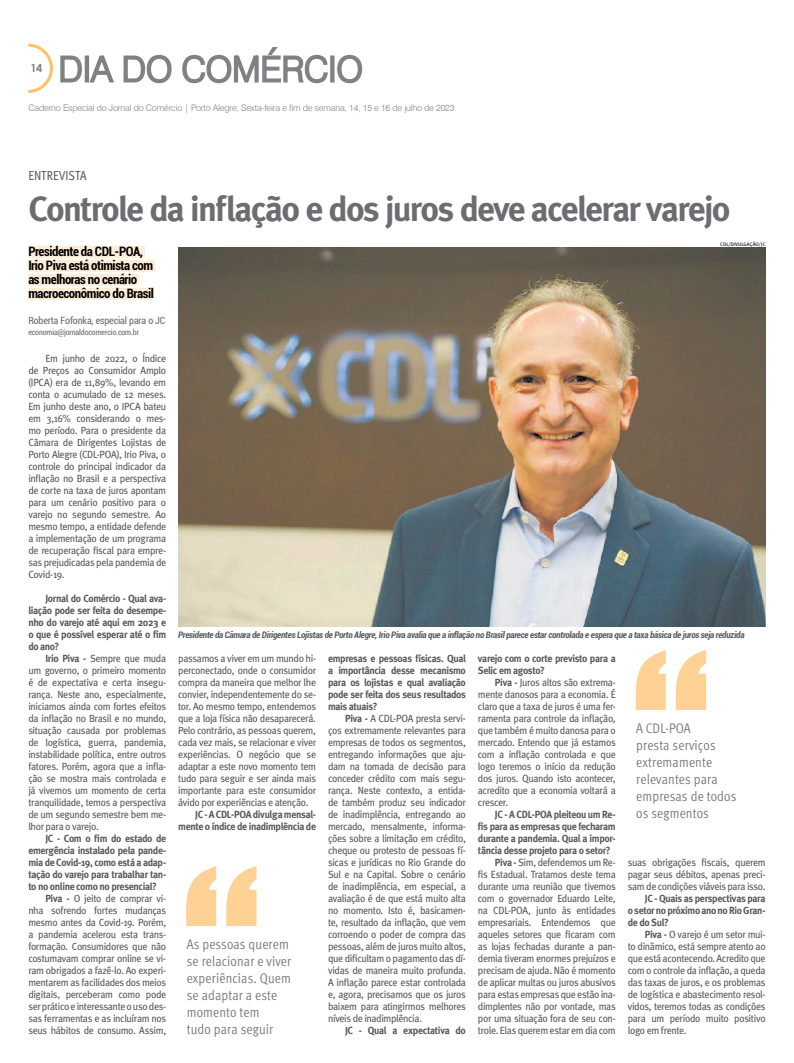
<style>
.page{position:relative;width:794px;height:1063px;background:#fff}
.page>*{position:absolute;margin:0;border:0;box-sizing:border-box;transform-origin:0 0}
.Abre{font:35px "Meta Bold LF";letter-spacing:-.05em;color:#6d6d71}
.t1{font:300 34.8px "Swiss 721 BT";color:#7f8284}
.entrevista__olho{font:14px/17px "Meta Cond Normal LF";letter-spacing:.01em;color:#76787a}
.Linha_de_Apoio{font:700 condensed 13px/14px "Roboto";letter-spacing:-.035em;color:#000}
.CARTOLA{font:13px "Meta Cond";color:#57595b}
.t2{font:700 11px "Century Gothic";color:#7f8284}
.TEXTO{font:10.4px/12px "Meta";letter-spacing:-.035em;color:#57595b;text-align:justify;scale:.95 1}
.TEXTO-2{font:700 10.4px/12px "Meta";letter-spacing:-.035em;color:#57595b;text-align:justify;scale:.95 1}
.Assinatura{font:condensed 10px "Roboto";letter-spacing:-.01em;color:#6d6d71}
.Legenda{font:italic 700 condensed 9px "Roboto";letter-spacing:-.03em;color:#57595b}
.t3{font:300 9px "Swiss 721 BT";letter-spacing:-.02em;color:#7f8284}
.E-mail{font:condensed 8px "Roboto";letter-spacing:-.02em;color:#6d6d71}
.Crédito{font:5px "Meta Book Caps";color:#000}
.s1{font-weight:700}
</style>
<div class="page">
<svg style="left:28px;top:43px;width:86px;height:50px"></svg>
<svg style="left:123px;top:54px;width:49px;height:30px"></svg>
<svg style="left:182px;top:47px;width:146px;height:37px"></svg>
<div style="left:330px;top:56px;width:4px;height:27px;border:2px solid #7f8284"></div>
<svg style="left:337px;top:54px;width:26px;height:30px"></svg>
<div style="left:28px;top:246px;width:117px;height:12px;background:#feedd5"></div>
<div style="left:28px;top:260px;width:127px;height:12px;background:#feedd5"></div>
<div style="left:28px;top:274px;width:111px;height:12px;background:#feedd5"></div>
<div style="left:28px;top:288px;width:126px;height:12px;background:#feedd5"></div>
<img style="left:178px;top:247px;width:587px;height:379px">
<svg style="left:636px;top:650px;width:70px;height:60px"></svg>
<svg style="left:186px;top:866px;width:70px;height:60px"></svg>
<h2 class="t1" style="left:59px;top:48px;width:306px">DIA DO COMÉRCIO</h2>
<p class="t3" style="left:28px;top:103px;width:428px">Caderno Especial do Jornal do Comércio | Porto Alegre, Sexta-feira e fim de semana, 14, 15 e 16 de julho de 2023</p>
<p class="t2" style="left:30px;top:60px;width:13px">14</p>
<p class="CARTOLA" style="left:28px;top:168px;width:60px">ENTREVISTA</p>
<p class="Abre" style="left:28px;top:188px;width:703px">Controle da inflação e dos juros deve acelerar varejo</p>
<p class="Linha_de_Apoio" style="left:28px;top:244px;width:127px">Presidente da CDL-POA,<br>Irio Piva está otimista com as melhoras no cenário macroeconômico do Brasil</p>
<p class="Assinatura" style="left:28px;top:314px;width:139px">Roberta Fofonka, especial para o JC</p>
<p class="TEXTO" style="left:28px;top:352px;width:147px;text-indent:17px">Em junho de 2022, o Índice de Preços ao Consumidor Amplo (IPCA) era de 11,89%, levando em conta o acumulado de 12 meses.<br>Em junho deste ano, o IPCA bateu em 3,16% considerando o mes&shy;mo período. Para o presidente da Câmara de Dirigentes Lojistas de Porto Alegre (CDL-POA), Irio Piva, o controle do principal indicador da inflação no Brasil e a perspectiva de corte na taxa de juros apontam para um cenário positivo para o varejo no segundo semestre. Ao mesmo tempo, a entidade defende a implementação de um programa de recuperação fiscal para empre&shy;sas prejudicadas pela pandemia de Covid-19.</p>
<p class="TEXTO-2" style="left:28px;top:592px;width:147px;text-indent:17px">Jornal do Comércio - Qual ava&shy;liação pode ser feita do desempe&shy;nho do varejo até aqui em 2023 e o que é possível esperar até o fim do ano?</p>
<p class="TEXTO" style="left:28px;top:652px;width:147px;text-indent:17px"><span class="s1">Irio Piva -</span> Sempre que muda um governo, o primeiro momento é de expectativa e certa insegu&shy;rança. Neste ano, especialmente, iniciamos ainda com fortes efeitos da inflação no Brasil e no mundo, situação causada por problemas de logística, guerra, pandemia, instabilidade política, entre outros fatores. Porém, agora que a infla&shy;ção se mostra mais controlada e já vivemos um momento de certa tranquilidade, temos a perspectiva de um segundo semestre bem me&shy;lhor para o varejo.</p>
<p class="TEXTO-2" style="left:28px;top:832px;width:147px;text-indent:17px">JC - Com o fim do estado de emergência instalado pela pande&shy;mia de Covid-19, como está a adap&shy;tação do varejo para trabalhar tan&shy;to no online como no presencial?</p>
<p class="TEXTO" style="left:28px;top:892px;width:147px;text-indent:17px"><span class="s1">Piva -</span> O jeito de comprar vi&shy;nha sofrendo fortes mudanças mesmo antes da Covid-19. Porém, a pandemia acelerou esta trans&shy;formação. Consumidores que não costumavam comprar online se vi&shy;ram obrigados a fazê-lo. Ao experi&shy;mentarem as facilidades dos meios digitais, perceberam como pode ser prático e interessante o uso des&shy;sas ferramentas e as incluíram nos seus hábitos de consumo. Assim,</p>
<p class="Crédito" style="left:720px;top:241px;width:47px">CDL/DIVULGAÇÃO/JC</p>
<p class="E-mail" style="left:28px;top:327px;width:112px">economia@jornaldocomercio.com.br</p>
<p class="Legenda" style="left:178px;top:629px;width:568px">Presidente da Câmara de Dirigentes Lojistas de Porto Alegre, Irio Piva avalia que a inflação no Brasil parece estar controlada e espera que a taxa básica de juros seja reduzida</p>
<p class="TEXTO-2" style="left:328px;top:652px;width:147px">empresas e pessoas físicas. Qual a importância desse mecanismo para os lojistas e qual avaliação pode ser feita dos seus resultados mais atuais?</p>
<p class="TEXTO" style="left:328px;top:712px;width:147px;text-indent:17px"><span class="s1">Piva -</span> A CDL-POA presta servi&shy;ços extremamente relevantes para empresas de todos os segmentos, entregando informações que aju&shy;dam na tomada de decisão para conceder crédito com mais segu&shy;rança. Neste contexto, a entida&shy;de também produz seu indicador de inadimplência, entregando ao mercado, mensalmente, informa&shy;ções sobre a limitação em crédito, cheque ou protesto de pessoas fí&shy;sicas e jurídicas no Rio Grande do Sul e na Capital. Sobre o cenário de inadimplência, em especial, a avaliação é de que está muito alta no momento. Isto é, basicamen&shy;te, resultado da inflação, que vem corroendo o poder de compra das pessoas, além de juros muito altos, que dificultam o pagamento das dí&shy;vidas de maneira muito profunda.<br>A inflação parece estar controlada e, agora, precisamos que os juros baixem para atingirmos melhores níveis de inadimplência.</p>
<p class="TEXTO-2" style="left:345px;top:1024px;width:129px">JC - Qual a expectativa do</p>
<p class="TEXTO" style="left:178px;top:652px;width:147px">passamos a viver em um mundo hi&shy;perconectado, onde o consumidor compra da maneira que melhor lhe convier, independentemente do se&shy;tor. Ao mesmo tempo, entendemos que a loja física não desaparecerá.<br>Pelo contrário, as pessoas querem, cada vez mais, se relacionar e viver experiências. O negócio que se adaptar a este novo momento tem tudo para seguir e ser ainda mais importante para este consumidor ávido por experiências e atenção.</p>
<p class="TEXTO-2" style="left:178px;top:808px;width:147px;text-align:right">JC - A CDL-POA divulga mensal&shy;mente o índice de inadimplência de</p>
<p class="TEXTO-2" style="left:478px;top:652px;width:147px">varejo com o corte previsto para a<br>Selic em agosto?</p>
<p class="TEXTO" style="left:478px;top:676px;width:147px;text-indent:17px"><span class="s1">Piva -</span> Juros altos são extrema&shy;mente danosos para a economia. É claro que a taxa de juros é uma fer&shy;ramenta para controle da inflação, que também é muito danosa para o mercado. Entendo que já estamos com a inflação controlada e que logo teremos o início da redução dos juros. Quando isto acontecer, acredito que a economia voltará a crescer.</p>
<p class="TEXTO-2" style="left:478px;top:808px;width:147px;text-indent:17px">JC - A CDL-POA pleiteou um Re&shy;fis para as empresas que fecharam durante a pandemia. Qual a impor&shy;tância desse projeto para o setor?</p>
<p class="TEXTO" style="left:478px;top:856px;width:147px;text-indent:17px"><span class="s1">Piva -</span> Sim, defendemos um Re&shy;fis Estadual. Tratamos deste tema durante uma reunião que tivemos com o governador Eduardo Leite, na CDL-POA, junto às entidades empresariais. Entendemos que aqueles setores que ficaram com as lojas fechadas durante a pan&shy;demia tiveram enormes prejuízos e precisam de ajuda. Não é momento de aplicar multas ou juros abusivos para estas empresas que estão ina&shy;dimplentes não por vontade, mas por uma situação fora de seu con&shy;trole. Elas querem estar em dia com</p>
<p class="TEXTO" style="left:628px;top:856px;width:147px">suas obrigações fiscais, querem pagar seus débitos, apenas preci&shy;sam de condições viáveis para isso.</p>
<p class="entrevista__olho" style="left:636px;top:720px;width:102px">A CDL-POA<br>presta serviços extremamente relevantes para empresas de todos os segmentos</p>
<p class="TEXTO-2" style="left:628px;top:892px;width:147px;text-indent:17px">JC - Quais as perspectivas para o setor no próximo ano no Rio Gran&shy;de do Sul?</p>
<p class="TEXTO" style="left:628px;top:928px;width:147px;text-indent:17px"><span class="s1">Piva -</span> O varejo é um setor mui&shy;to dinâmico, está sempre atento ao que está acontecendo. Acredito que com o controle da inflação, a queda das taxas de juros, e os problemas de logística e abastecimento resol&shy;vidos, teremos todas as condições para um período muito positivo logo em frente.</p>
<p class="entrevista__olho" style="left:187px;top:936px;width:106px">As pessoas querem se relacionar e viver experiências. Quem se adaptar a este momento tem<br>tudo para seguir</p>
</div>
